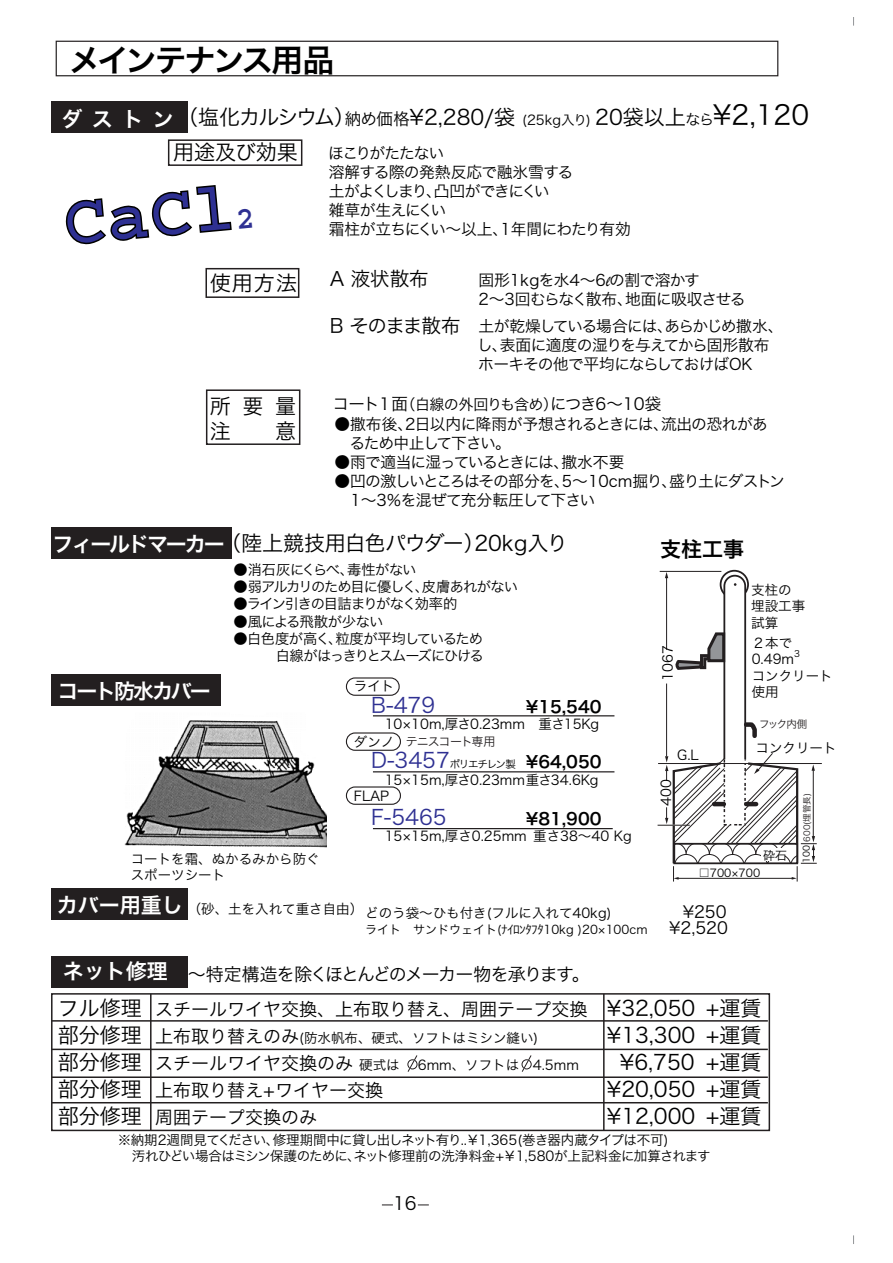
<style>
.page{position:relative;width:893px;height:1263px;background:#fff}
.page>*{position:absolute;margin:0;border:0;box-sizing:border-box;transform-origin:0 0}
.t1{font:700 72px "Courier Std";color:#2e3092}
.t2{font:31.5px "Hira Kaku Pro W6";letter-spacing:-.075em;color:#000}
.t3{font:21px/25.2px "Hira Kaku Pro W3";color:#000}
.t4{font:21px "Hira Kaku Pro W6";letter-spacing:-.1em;color:#fff}
.t5{font:21px "Hira Kaku Pro W3";color:#2e3092}
.t6{font:21px "Hira Kaku Pro W6";color:#000}
.t7{font:19.5px "Hira Kaku Pro W3";letter-spacing:-.025em;color:#000}
.t8{font:18px "Hira Kaku Pro W3";color:#000}
.t9{font:18px "Hira Kaku Pro W3";letter-spacing:-.08em;color:#000}
.t10{font:16.5px "Hira Kaku Pro W3";letter-spacing:-.075em;color:#000}
.t11{font:16.5px "Hira Kaku Pro W6";color:#000}
.t12{font:16.5px "Hira Kaku Pro W3";letter-spacing:-.045em;color:#000}
.t13{font:15.75px/18.9px "Hira Kaku Pro W3";letter-spacing:-.055em;color:#000}
.t14{font:15.75px/18.9px "Hira Kaku Pro W3";letter-spacing:-.035em;color:#000}
.t15{font:14.25px/17.1px "Hira Kaku Pro W3";letter-spacing:-.07em;color:#000}
.t16{font:14.25px "Hira Kaku Pro W3";letter-spacing:-.09em;color:#000}
.t17{font:14.25px "Hira Kaku Pro W3";letter-spacing:-.035em;color:#000}
.t18{font:14.25px "Hira Kaku Pro W3";letter-spacing:-.03em;color:#000}
.t19{font:13.5px/16.2px "Hira Kaku Pro W3";color:#000}
.t20{font:13.5px/16.2px "Hira Kaku Pro W3";letter-spacing:-.045em;color:#000}
.t21{font:12px "Hira Kaku Pro W3";color:#000}
.t22{font:12px "Hira Kaku Pro W3";letter-spacing:-.08em;color:#231f20}
.t23{font:10.95px "Hira Kaku Pro W3";color:#000}
.t24{font:10.5px "Hira Kaku Pro W3";letter-spacing:-.115em;color:#000}
.t25{font:10.5px "Hira Kaku Pro W3";letter-spacing:-.115em;color:#231f20}
.t26{font:9px "Hira Kaku Pro W3";color:#000}
.t27{font:8.55px "Hira Kaku Pro W3";color:#231f20}
.s1{font-size:16.5px}
.s2{font-size:13.5px}
.s3{font-size:15px}
.s4{font-size:27px}
.s5{font-family:"Brush Script"}
.s6{font-size:21px;color:#2e3092}
.s7{font-family:"Hira Kaku Pro W6";font-size:16.5px}
.s8{font-size:9px;color:#000}
.s9{font-size:21px}
.s10{font-size:18px}
</style>
<div class="page">
<div style="left:56px;top:41px;width:722px;height:35px;border:1px solid #231f20"></div>
<img style="left:124px;top:720px;width:203px;height:128px">
<div style="left:205px;top:268px;width:94px;height:30px;border:2px solid #231f20"></div>
<div style="left:206px;top:389px;width:94px;height:56px;border:2px solid #231f20"></div>
<div style="left:168px;top:139px;width:134px;height:27px;border:2px solid #231f20"></div>
<div style="left:346px;top:677px;width:54px;height:19px;border:1px solid #231f20;border-radius:9px"></div>
<div style="left:346px;top:786px;width:55px;height:19px;border:1px solid #231f20;border-radius:9px"></div>
<div style="left:346px;top:732px;width:55px;height:19px;border:1px solid #231f20;border-radius:9px"></div>
<hr style="left:373px;top:715px;width:241px;height:1px;background:#231f20">
<hr style="left:373px;top:771px;width:241px;height:1px;background:#231f20">
<hr style="left:373px;top:828px;width:240px;height:1px;background:#231f20">
<div style="left:720px;top:570px;width:29px;height:29px;border:2px solid #231f20;border-radius:50%"></div>
<hr style="left:658px;top:825px;width:32px;height:1px;background:#231f20">
<hr style="left:660px;top:571px;width:61px;height:1px;background:#231f20">
<hr style="left:658px;top:763px;width:164px;height:1px;background:#231f20">
<div style="left:51px;top:101px;width:137px;height:32px;background:#231f20"></div>
<div style="left:51px;top:527px;width:181px;height:32px;background:#231f20"></div>
<div style="left:51px;top:674px;width:170px;height:32px;background:#231f20"></div>
<div style="left:51px;top:888px;width:137px;height:32px;background:#231f20"></div>
<div style="left:51px;top:956px;width:137px;height:31px;background:#231f20"></div>
<div style="left:51px;top:993px;width:719px;height:138px;border:2px solid #231f20"></div>
<hr style="left:150px;top:994px;width:2px;height:136px;background:#231f20">
<hr style="left:603px;top:994px;width:2px;height:136px;background:#231f20">
<hr style="left:52px;top:1020px;width:716px;height:2px;background:#231f20">
<hr style="left:52px;top:1049px;width:716px;height:1px;background:#231f20">
<hr style="left:52px;top:1102px;width:716px;height:1px;background:#231f20">
<hr style="left:52px;top:1076px;width:716px;height:2px;background:#231f20">
<svg style="left:407px;top:1055px;width:11px;height:17px"></svg>
<svg style="left:521px;top:1055px;width:11px;height:17px"></svg>
<svg style="left:665px;top:572px;width:152px;height:309px"></svg>
<hr style="left:714px;top:802px;width:10px;height:4px;background:#231f20">
<hr style="left:746px;top:802px;width:10px;height:4px;background:#231f20">
<svg style="left:66px;top:185px;width:166px;height:60px"></svg>
<h2 class="t2" style="left:69px;top:32px;width:267px">メインテナンス用品</h2>
<h3 class="t3" style="left:177px;top:103px;width:633px">（塩化カルシウム）<span class="s1">納め価格</span>¥2,280/袋 <span class="s2">(25kg入り)</span> 20袋以上<span class="s3">なら</span><span class="s4">¥2,120</span></h3>
<h3 class="t4" style="left:61px;top:100px;width:114px">ダストン</h3>
<h3 class="t3" style="left:173px;top:138px;width:126px">用途及び効果</h3>
<p class="t13" style="left:328px;top:143px;width:304px">ほこりがたたない<br>溶解する際の発熱反応で融氷雪する<br>土がよくしまり、凸凹ができにくい<br>雑草が生えにくい<br>霜柱が立ちにくい～以上、1年間にわたり有効</p>
<p class="t7" style="left:330px;top:261px;width:101px">A 液状散布</p>
<p class="t7" style="left:330px;top:308px;width:132px">B そのまま散布</p>
<h1 class="t1" style="left:60px;top:183px;width:174px;rotate:-5deg">CaCl</h1>
<h3 class="t3" style="left:210px;top:269px;width:89px">使用方法</h3>
<p class="t14" style="left:478px;top:269px;width:269px">固形1kgを水4～6<span class="s5">l</span>の割で溶かす<br>2～3回むらなく散布、地面に吸収させる</p>
<p class="t13" style="left:477px;top:315px;width:308px">土が乾燥している場合には、あらかじめ撒水、し、表面に適度の湿りを与えてから固形散布ホーキその他で平均にならしておけばOK</p>
<p class="t10" style="left:333px;top:389px;width:330px">コート１面<span class="s3">（白線の外回りも含め）</span>につき6～10袋</p>
<p class="t13" style="left:335px;top:414px;width:435px">●撒布後、2日以内に降雨が予想されるときには、流出の恐れがあ　るため中止して下さい。</p>
<p class="t13" style="left:335px;top:451px;width:291px">●雨で適当に湿っているときには、撒水不要</p>
<p class="t13" style="left:335px;top:470px;width:452px">●凹の激しいところはその部分を、5～10cm掘り、盛り土にダストン　1～3％を混ぜて充分転圧して下さい</p>
<h3 class="t3" style="left:210px;top:392px;width:88px">所要量注　　意</h3>
<h3 class="t4" style="left:53px;top:525px;width:174px">フィールドマーカー</h3>
<h3 class="t3" style="left:220px;top:529px;width:349px">（陸上競技用白色パウダー）20kg入り</h3>
<h3 class="t6" style="left:660px;top:531px;width:85px">支柱工事</h3>
<h3 class="t4" style="left:58px;top:672px;width:155px">コート防水カバー</h3>
<p class="t17" style="left:234px;top:557px;width:184px">●消石灰にくらべ、毒性がない</p>
<p class="t15" style="left:234px;top:577px;width:286px">●弱アルカリのため目に優しく、皮膚あれがない</p>
<p class="t16" style="left:234px;top:591px;width:225px">●ライン引きの目詰まりがなく効率的</p>
<p class="t18" style="left:234px;top:608px;width:151px">●風による飛散が少ない</p>
<p class="t15" style="left:234px;top:629px;width:252px">●白色度が高く、粒度が平均しているため　　　白線がはっきりとスムーズにひける</p>
<p class="t19" style="left:354px;top:677px;width:42px">ライト</p>
<h3 class="t5" style="left:371px;top:687px;width:65px">B-479</h3>
<p class="t11" style="left:526px;top:692px;width:77px">¥15,540</p>
<p class="t19" style="left:385px;top:715px;width:216px">10×10m,厚さ0.23mm 重さ15Kg</p>
<p class="t24" style="left:371px;top:755px;width:232px"><span class="s6">D-3457</span>ポリエチレン製 <span class="s7">¥64,050</span></p>
<p class="t19" style="left:385px;top:770px;width:215px">15×15m,厚さ0.23mm 重さ34.6Kg</p>
<p class="t19" style="left:354px;top:732px;width:42px">ダンノ</p>
<p class="t22" style="left:406px;top:731px;width:91px">テニスコート専用</p>
<p class="t19" style="left:354px;top:786px;width:37px">FLAP</p>
<h3 class="t5" style="left:371px;top:799px;width:77px">F-5465</h3>
<p class="t11" style="left:526px;top:804px;width:77px">¥81,900</p>
<p class="t19" style="left:385px;top:827px;width:249px">15×15m,厚さ0.25mm 重さ38～40 Kg</p>
<p class="t19" style="left:131px;top:850px;width:190px">コートを霜、ぬかるみから防ぐスポーツシート</p>
<p class="t19" style="left:659px;top:681px;width:37px;rotate:-90deg">1067</p>
<p class="t19" style="left:677px;top:746px;width:23px">G.L</p>
<p class="t19" style="left:657px;top:806px;width:28px;rotate:-90deg">400</p>
<p class="t19" style="left:751px;top:581px;width:55px">支柱の埋設工事試算</p>
<p class="t19" style="left:752px;top:634px;width:82px">２本で<br>0.49m<br>コンクリート使用</p>
<p class="t26" style="left:794px;top:646px;width:7px">3</p>
<p class="t25" style="left:759px;top:714px;width:50px">フック内側</p>
<p class="t19" style="left:756px;top:738px;width:82px">コンクリート</p>
<p class="t21" style="left:763px;top:845px;width:25px">砕石</p>
<p class="t27" style="left:799px;top:863px;width:71px;rotate:-90deg"><span class="s8">100</span> 600(埋管長)</p>
<p class="t23" style="left:699px;top:863px;width:63px">□700×700</p>
<h3 class="t4" style="left:57px;top:886px;width:128px">カバー用重し</h3>
<p class="t19" style="left:188px;top:900px;width:177px">（砂、土を入れて重さ自由）</p>
<p class="t19" style="left:365px;top:904px;width:248px">どのう袋～ひも付き(フルに入れて40kg)</p>
<p class="t12" style="left:683px;top:897px;width:45px">¥250</p>
<p class="t21" style="left:365px;top:919px;width:284px">ライト サンドウェイト(ﾅｲﾛﾝﾀﾌﾀ10kg )20×100cm</p>
<p class="t12" style="left:669px;top:913px;width:77px">¥2,520　</p>
<h3 class="t4" style="left:63px;top:952px;width:107px">ネット修理</h3>
<p class="t9" style="left:188px;top:958px;width:403px">～特定構造を除くほとんどのメーカー物を承ります。</p>
<p class="t8" style="left:58px;top:993px;width:705px"><span class="s9">フル修理</span> スチールワイヤ交換、上布取り替え、周囲テープ交換 <span class="s9">¥32,050 +運賃</span></p>
<p class="t19" style="left:58px;top:1029px;width:482px"><span class="s9">部分修理</span> <span class="s10">上布取り替えのみ</span>(防水帆布、硬式、ソフトはミシン縫い)</p>
<h3 class="t3" style="left:607px;top:1021px;width:156px">¥13,300 +運賃</h3>
<p class="t19" style="left:58px;top:1056px;width:523px"><span class="s9">部分修理</span> <span class="s10">スチールワイヤ交換のみ</span> 硬式は　 6mm、ソフトは　4.5mm</p>
<h3 class="t3" style="left:620px;top:1048px;width:143px">¥6,750 +運賃</h3>
<p class="t8" style="left:58px;top:1074px;width:327px"><span class="s9">部分修理</span> 上布取り替え+ワイヤー交換</p>
<h3 class="t3" style="left:607px;top:1075px;width:156px">¥20,050 +運賃</h3>
<p class="t8" style="left:58px;top:1101px;width:261px"><span class="s9">部分修理</span> 周囲テープ交換のみ</p>
<h3 class="t3" style="left:607px;top:1102px;width:156px">¥12,000 +運賃</h3>
<p class="t20" style="left:105px;top:1131px;width:607px">　※納期2週間見てください、修理期間中に貸し出しネット有り..￥1,365(巻き器内蔵タイプは不可)<br>　　汚れひどい場合はミシン保護のために、ネット修理前の洗浄料金+￥1,580が上記料金に加算されます</p>
<p class="t8" style="left:393px;top:1187px;width:25px">16</p>
</div>
